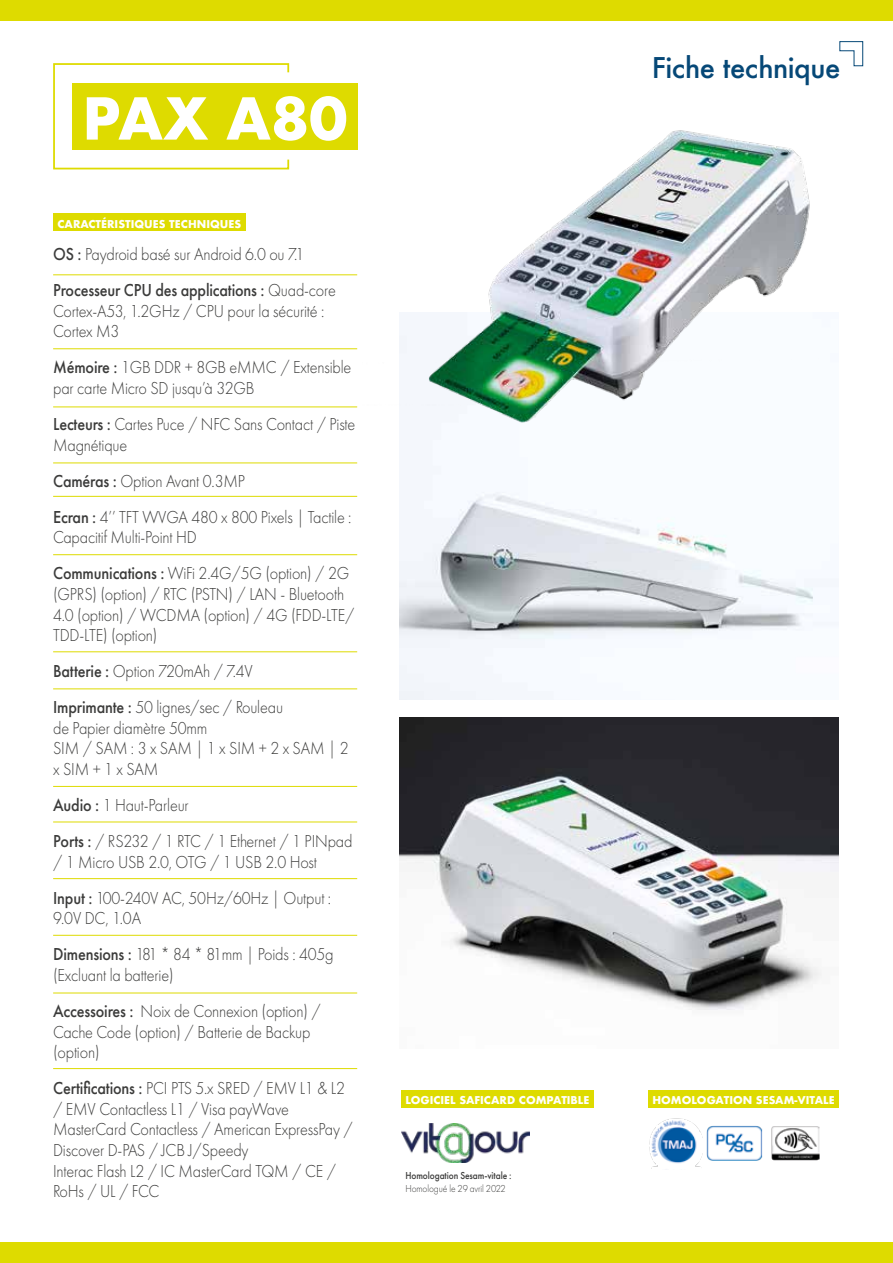
<style>
.page{position:relative;width:893px;height:1263px;background:#fff}
.page>*{position:absolute;margin:0;border:0;box-sizing:border-box;transform-origin:0 0}
.t1{font:700 56.1px "Futura";color:#fff}
.t2{font:500 27.75px "Futura";letter-spacing:-.02em;color:#064877}
.t3{font:300 18px/20.5px "Futura PT";letter-spacing:-.01em;color:#3c3c3b;scale:.9 1}
.t4{font:700 10.5px "Futura";color:#fff}
.t5{font:500 10.5px "Futura PT";letter-spacing:-.01em;color:#3c3c3b;scale:.9 1}
.t6{font:300 10.5px "Futura PT";letter-spacing:-.01em;color:#3c3c3b;scale:.9 1}
.s1{font-weight:500}
</style>
<div class="page">
<hr style="left:53px;top:274px;width:304px;height:1px;background:#dedb00">
<hr style="left:53px;top:348px;width:304px;height:1px;background:#dedb00">
<hr style="left:53px;top:407px;width:304px;height:1px;background:#dedb00">
<hr style="left:53px;top:463px;width:304px;height:1px;background:#dedb00">
<hr style="left:53px;top:496px;width:304px;height:1px;background:#dedb00">
<hr style="left:53px;top:554px;width:304px;height:1px;background:#dedb00">
<hr style="left:53px;top:651px;width:304px;height:1px;background:#dedb00">
<hr style="left:53px;top:688px;width:304px;height:1px;background:#dedb00">
<hr style="left:53px;top:786px;width:304px;height:1px;background:#dedb00">
<hr style="left:53px;top:822px;width:304px;height:1px;background:#dedb00">
<hr style="left:53px;top:878px;width:304px;height:1px;background:#dedb00">
<hr style="left:53px;top:935px;width:304px;height:1px;background:#dedb00">
<hr style="left:53px;top:993px;width:304px;height:1px;background:#dedb00">
<hr style="left:53px;top:1068px;width:304px;height:1px;background:#dedb00">
<div style="left:53px;top:213px;width:192px;height:18px;background:#dedb00"></div>
<svg style="left:53px;top:63px;width:237px;height:107px"></svg>
<div style="left:72px;top:83px;width:286px;height:67px;background:#dedb00"></div>
<img style="left:400px;top:437px;width:439px;height:262px">
<img style="left:399px;top:130px;width:411px;height:307px">
<img style="left:400px;top:718px;width:439px;height:292px">
<div style="left:401px;top:1091px;width:193px;height:17px;background:#dedb00"></div>
<img style="left:649px;top:1118px;width:54px;height:51px">
<img style="left:706px;top:1125px;width:56px;height:36px">
<div style="left:648px;top:1091px;width:191px;height:17px;background:#dedb00"></div>
<img style="left:771px;top:1126px;width:48px;height:35px">
<div style="left:0;top:0;width:893px;height:20px;background:#dedb00"></div>
<div style="left:0;top:1243px;width:893px;height:20px;background:#dedb00"></div>
<svg style="left:839px;top:41px;width:24px;height:26px"></svg>
<img style="left:401px;top:1124px;width:128px;height:39px">
<h1 class="t1" style="left:82px;top:78px;width:267px">PAX A80</h1>
<p class="t4" style="left:57px;top:216px;width:185px">CARACTÉRISTIQUES TECHNIQUES</p>
<p class="t3" style="left:53px;top:236px;width:316px;line-height:36.2px"><span class="s1">OS :</span> Paydroid basé sur Android 6.0 ou 7.1<br><span class="s1">Processeur CPU des applications :</span> Quad-core</p>
<p class="t3" style="left:53px;top:301px;width:303px">Cortex-A53, 1.2GHz / CPU pour la sécurité :<br>Cortex M3</p>
<p class="t3" style="left:53px;top:357px;width:333px"><span class="s1">Mémoire :</span> 1GB DDR + 8GB eMMC / Extensible par carte Micro SD jusqu’à 32GB</p>
<p class="t3" style="left:53px;top:414px;width:337px"><span class="s1">Lecteurs :</span> Cartes Puce / NFC Sans Contact / Piste<br>Magnétique</p>
<p class="t3" style="left:53px;top:463px;width:333px;line-height:36.2px"><span class="s1">Caméras :</span> Option Avant 0.3MP<br><span class="s1">Ecran :</span> 4’’ TFT WVGA 480 x 800 Pixels | Tactile :</p>
<p class="t3" style="left:53px;top:519px;width:331px;line-height:36.2px">Capacitif Multi-Point HD<br><span class="s1">Communications :</span> WiFi 2.4G/5G (option) / 2G</p>
<p class="t3" style="left:53px;top:584px;width:336px">(GPRS) (option) / RTC (PSTN) / LAN - Bluetooth<br>4.0 (option) / WCDMA (option) / 4G (FDD-LTE/<br>TDD-LTE) (option)</p>
<p class="t3" style="left:53px;top:653px;width:257px;line-height:36.2px"><span class="s1">Batterie :</span> Option 720mAh / 7.4V<br><span class="s1">Imprimante :</span> 50 lignes/sec / Rouleau</p>
<p class="t3" style="left:53px;top:718px;width:330px">de Papier diamètre 50mm<br>SIM / SAM : 3 x SAM | 1 x SIM + 2 x SAM | 2 x SIM + 1 x SAM</p>
<p class="t3" style="left:53px;top:787px;width:334px;line-height:36.2px"><span class="s1">Audio :</span> 1 Haut-Parleur<br><span class="s1">Ports :</span> / RS232 / 1 RTC / 1 Ethernet / 1 PINpad</p>
<p class="t3" style="left:53px;top:844px;width:310px;line-height:36.2px">/ 1 Micro USB 2.0, OTG / 1 USB 2.0 Host<br><span class="s1">Input :</span> 100-240V AC, 50Hz/60Hz | Output :</p>
<p class="t3" style="left:53px;top:900px;width:313px;line-height:36.2px">9.0V DC, 1.0A<br><span class="s1">Dimensions :</span> 181 * 84 * 81mm | Poids : 405g</p>
<p class="t3" style="left:53px;top:957px;width:299px;line-height:36.2px">(Excluant la batterie)<br><span class="s1">Accessoires :</span> Noix de Connexion (option) /</p>
<p class="t3" style="left:53px;top:1021px;width:287px">Cache Code (option) / Batterie de Backup (option)</p>
<p class="t3" style="left:53px;top:1078px;width:334px"><span class="s1">Certifications :</span> PCI PTS 5.x SRED / EMV L1 &amp; L2 / EMV Contactless L1 / Visa payWave MasterCard Contactless / American ExpressPay / Discover D-PAS / JCB J/Speedy<br>Interac Flash L2 / IC MasterCard TQM / CE / RoHs / UL / FCC</p>
<h2 class="t2" style="left:652px;top:48px;width:190px">Fiche technique</h2>
<p class="t4" style="left:405px;top:1092px;width:185px">LOGICIEL SAFICARD COMPATIBLE</p>
<p class="t4" style="left:652px;top:1092px;width:184px">HOMOLOGATION SESAM-VITALE</p>
<p class="t5" style="left:405px;top:1169px;width:119px">Homologation Sesam-vitale :</p>
<p class="t6" style="left:405px;top:1182px;width:113px">Homologué le 29 avril 2022</p>
</div>
